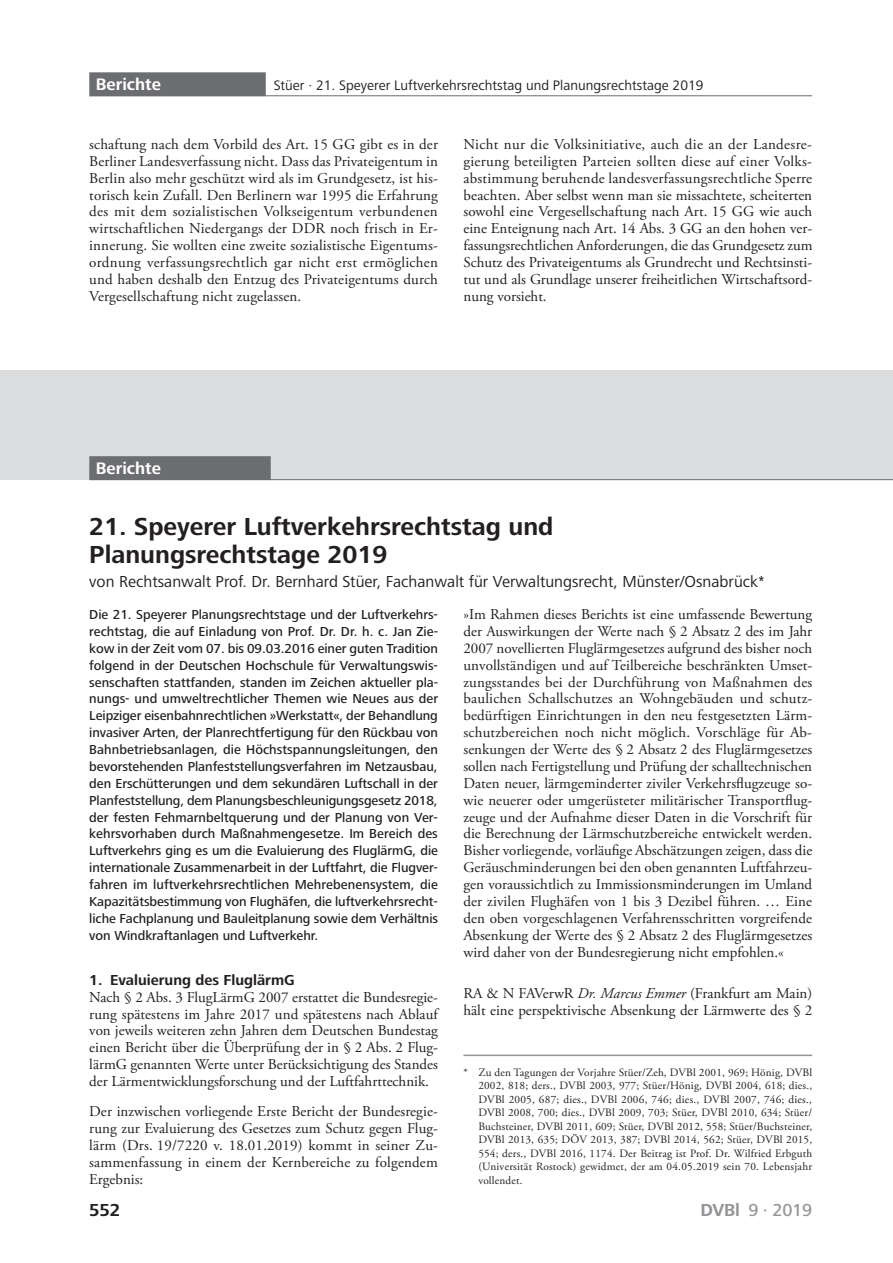
<style>
.page{position:relative;width:893px;height:1263px;background:#fff}
.page>*{position:absolute;margin:0;border:0;box-sizing:border-box;transform-origin:0 0}
.t1{font:700 25.5px/28.5px "Frutiger Next LT";color:#231f20}
.t2{font:500 18px "Frutiger Next LT";color:#939598}
.t3{font:700 18px "Frutiger Next LT";color:#231f20}
.t4{font:700 17.25px "Frutiger Next LT";color:#fff}
.t5{font:16.5px "Frutiger Next LT";color:#231f20}
.t6{font:15px/17px "Adobe Garamond Pro";color:#231f20;text-align:justify}
.t7{font:700 15px "Frutiger Next LT";color:#231f20}
.t8{font:14.25px "Frutiger Next LT";color:#231f20}
.t9{font:500 13.5px/16.8px "Frutiger Next LT";letter-spacing:-.005em;color:#231f20;text-align:justify}
.t10{font:11.25px/13.5px "Adobe Garamond Pro";letter-spacing:.02em;color:#231f20;text-align:justify}
.s1{font-style:italic}
.s2{font-weight:700}
</style>
<div class="page">
<div style="left:89px;top:72px;width:177px;height:24px;background:#6c6d70"></div>
<hr style="left:89px;top:95px;width:723px;height:1px;background:#6c6d70">
<div style="left:0;top:370px;width:893px;height:110px;background:#dcdddf"></div>
<div style="left:89px;top:456px;width:182px;height:24px;background:#6c6d70"></div>
<hr style="left:89px;top:479px;width:804px;height:1px;background:#6c6d70">
<hr style="left:463px;top:1054px;width:349px;height:2px;background:#939598">
<p class="t4" style="left:96px;top:74px;width:67px">Berichte</p>
<p class="t8" style="left:274px;top:77px;width:431px">Stüer · 21. Speyerer Luftverkehrsrechtstag und Planungsrechtstage 2019</p>
<p class="t6" style="left:89px;top:136px;width:350px">schaftung nach dem Vorbild des Art. 15 GG gibt es in der Berliner Landesverfassung nicht. Dass das Privateigentum in Berlin also mehr geschützt wird als im Grundgesetz, ist his&shy;torisch kein Zufall. Den Berlinern war 1995 die Erfahrung des mit dem sozialistischen Volkseigentum verbundenen wirtschaftlichen Niedergangs der DDR noch frisch in Er&shy;innerung. Sie wollten eine zweite sozialistische Eigentums&shy;ordnung verfassungsrechtlich gar nicht erst ermöglichen und haben deshalb den Entzug des Privateigentums durch Vergesellschaftung nicht zugelassen.</p>
<p class="t6" style="left:463px;top:136px;width:350px">Nicht nur die Volksinitiative, auch die an der Landesre&shy;gierung beteiligten Parteien sollten diese auf einer Volks&shy;abstimmung beruhende landesverfassungsrechtliche Sperre beachten. Aber selbst wenn man sie missachtete, scheiterten sowohl eine Vergesellschaftung nach Art. 15 GG wie auch eine Enteignung nach Art. 14 Abs. 3 GG an den hohen ver&shy;fassungsrechtlichen Anforderungen, die das Grundgesetz zum Schutz des Privateigentums als Grundrecht und Rechtsinsti&shy;tut und als Grundlage unserer freiheitlichen Wirtschaftsord&shy;nung vorsieht.</p>
<p class="t4" style="left:96px;top:458px;width:67px">Berichte</p>
<h1 class="t1" style="left:89px;top:512px;width:466px">21. Speyerer Luftverkehrsrechtstag und<br>Planungsrechtstage 2019</h1>
<p class="t5" style="left:89px;top:572px;width:677px">von Rechtsanwalt Prof. Dr. Bernhard Stüer, Fachanwalt für Verwaltungsrecht, Münster/Osnabrück*</p>
<p class="t9" style="left:89px;top:606px;width:350px">Die 21. Speyerer Planungsrechtstage und der Luftverkehrs&shy;rechtstag, die auf Einladung von Prof. Dr. Dr. h. c. Jan Zie&shy;kow in der Zeit vom 07. bis 09.03.2016 einer guten Tradition folgend in der Deutschen Hochschule für Verwaltungswis&shy;senschaften stattfanden, standen im Zeichen aktueller pla&shy;nungs- und umweltrechtlicher Themen wie Neues aus der Leipziger eisenbahnrechtlichen »Werkstatt«, der Behandlung invasiver Arten, der Planrechtfertigung für den Rückbau von Bahnbetriebsanlagen, die Höchstspannungsleitungen, den bevorstehenden Planfeststellungsverfahren im Netzausbau, den Erschütterungen und dem sekundären Luftschall in der Planfeststellung, dem Planungsbeschleunigungsgesetz 2018, der festen Fehmarnbeltquerung und der Planung von Ver&shy;kehrsvorhaben durch Maßnahmengesetze. Im Bereich des Luftverkehrs ging es um die Evaluierung des FluglärmG, die internationale Zusammenarbeit in der Luftfahrt, die Flugver&shy;fahren im luftverkehrsrechtlichen Mehrebenensystem, die Kapazitätsbestimmung von Flughäfen, die luftverkehrsrecht&shy;liche Fachplanung und Bauleitplanung sowie dem Verhältnis von Windkraftanlagen und Luftverkehr.</p>
<p class="t7" style="left:89px;top:971px;width:207px">1. Evaluierung des FluglärmG</p>
<p class="t6" style="left:89px;top:989px;width:350px">Nach § 2 Abs. 3 FlugLärmG 2007 erstattet die Bundesregie&shy;rung spätestens im Jahre 2017 und spätestens nach Ablauf von jeweils weiteren zehn Jahren dem Deutschen Bundestag einen Bericht über die Überprüfung der in § 2 Abs. 2 Flug&shy;lärmG genannten Werte unter Berücksichtigung des Standes der Lärmentwicklungsforschung und der Luftfahrttechnik.</p>
<p class="t6" style="left:89px;top:1103px;width:350px">Der inzwischen vorliegende Erste Bericht der Bundesregie&shy;rung zur Evaluierung des Gesetzes zum Schutz gegen Flug&shy;lärm (Drs. 19/7220 v. 18.01.2019) kommt in seiner Zu&shy;sammenfassung in einem der Kernbereiche zu folgendem Ergebnis:</p>
<p class="t6" style="left:463px;top:606px;width:350px">»Im Rahmen dieses Berichts ist eine umfassende Bewertung der Auswirkungen der Werte nach § 2 Absatz 2 des im Jahr 2007 novellierten Fluglärmgesetzes aufgrund des bisher noch unvollständigen und auf Teilbereiche beschränkten Umset&shy;zungsstandes bei der Durchführung von Maßnahmen des baulichen Schallschutzes an Wohngebäuden und schutz&shy;bedürftigen Einrichtungen in den neu festgesetzten Lärm&shy;schutzbereichen noch nicht möglich. Vorschläge für Ab&shy;senkungen der Werte des § 2 Absatz 2 des Fluglärmgesetzes sollen nach Fertigstellung und Prüfung der schalltechnischen Daten neuer, lärmgeminderter ziviler Verkehrsflugzeuge so&shy;wie neuerer oder umgerüsteter militärischer Transportflug&shy;zeuge und der Aufnahme dieser Daten in die Vorschrift für die Berechnung der Lärmschutzbereiche entwickelt werden.<br>Bisher vorliegende, vorläufige Abschätzungen zeigen, dass die Geräuschminderungen bei den oben genannten Luftfahrzeu&shy;gen voraussichtlich zu Immissionsminderungen im Umland der zivilen Flughäfen von 1 bis 3 Dezibel führen. … Eine den oben vorgeschlagenen Verfahrensschritten vorgreifende Absenkung der Werte des § 2 Absatz 2 des Fluglärmgesetzes wird daher von der Bundesregierung nicht empfohlen.«</p>
<p class="t6" style="left:463px;top:985px;width:350px">RA &amp; N FAVerwR <span class="s1">Dr. Marcus Emmer</span> (Frankfurt am Main) hält eine perspektivische Absenkung der Lärmwerte des § 2</p>
<p class="t10" style="left:478px;top:1066px;width:335px;text-indent:-15px">* Zu den Tagungen der Vorjahre Stüer/Zeh, DVBl 2001, 969; Hönig, DVBl 2002, 818; ders., DVBl 2003, 977; Stüer/Hönig, DVBl 2004, 618; dies., DVBl 2005, 687; dies., DVBl 2006, 746; dies., DVBl 2007, 746; dies., DVBl 2008, 700; dies., DVBl 2009, 703; Stüer, DVBl 2010, 634; Stüer/ Buchsteiner, DVBl 2011, 609; Stüer, DVBl 2012, 558; Stüer/Buchsteiner, DVBl 2013, 635; DÖV 2013, 387; DVBl 2014, 562; Stüer, DVBl 2015, 554; ders., DVBl 2016, 1174. Der Beitrag ist Prof. Dr. Wilfried Erbguth (Universität Rostock) gewidmet, der am 04.05.2019 sein 70. Lebensjahr vollendet.</p>
<p class="t3" style="left:89px;top:1200px;width:33px">552</p>
<p class="t2" style="left:700px;top:1200px;width:113px"><span class="s2">DVBl</span> 9 · 2019</p>
</div>
